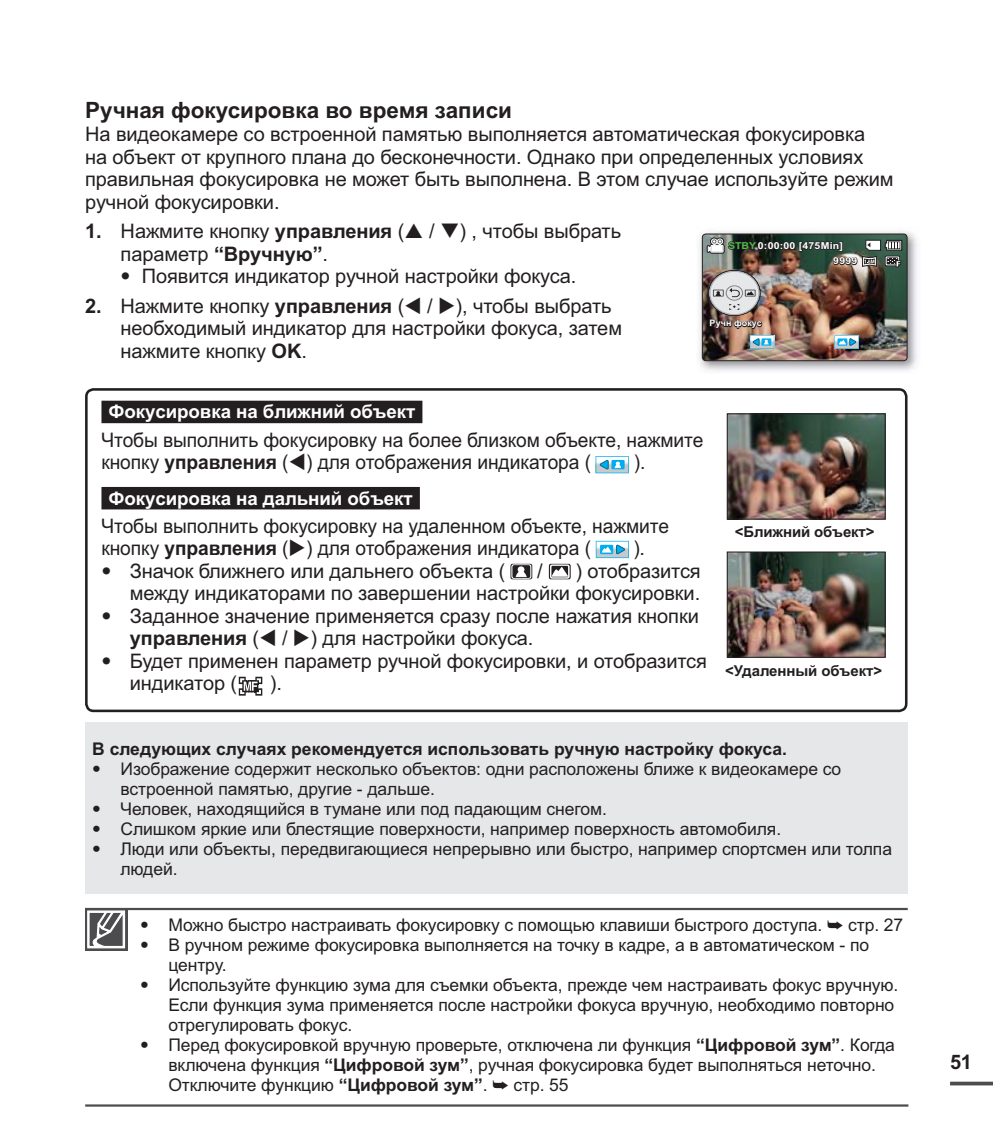
<style>
.page{position:relative;width:993px;height:1135px;background:#fff}
.page>*{position:absolute;margin:0;border:0;box-sizing:border-box;transform-origin:0 0}
.t1{font:700 22.5px "Arial";color:#231f20}
.t2{font:20px/22.5px "Arial";letter-spacing:-.005em;color:#231f20}
.t3{font:20px/22.5px "Arial";letter-spacing:-.005em;color:#231f20;scale:.96 1}
.t4{font:100 20px "Helvetica Neue";color:#231f20}
.t5{font:700 20px "Arial";color:#231f20}
.t6{font:700 18.75px "Arial";letter-spacing:-.005em;color:#fff}
.t7{font:17.5px/20px "Arial";letter-spacing:-.005em;color:#231f20}
.t8{font:700 17.5px "Arial";color:#231f20}
.t9{font:100 17.5px/20px "Helvetica Neue";color:#231f20}
.t10{font:700 15px "Arial";letter-spacing:-.01em;color:#231f20}
.t11{font:700 9.5px "Arial";letter-spacing:.02em;color:#fff;scale:1.1 1}
.t12{font:700 9px "Arial";letter-spacing:.01em;color:#fff}
.s1{font-weight:700}
.s2{color:#50b848}
</style>
<div class="page">
<hr style="left:950px;top:1082px;width:42px;height:3px;background:#4c4c4e">
<div style="left:85px;top:388px;width:822px;height:324px;border:3px solid #231f20;border-radius:7px"></div>
<div style="left:101px;top:401px;width:321px;height:22px;background:#231f20"></div>
<div style="left:101px;top:487px;width:319px;height:22px;background:#231f20"></div>
<svg style="left:239px;top:677px;width:23px;height:19px"></svg>
<svg style="left:595px;top:456px;width:33px;height:17px"></svg>
<svg style="left:595px;top:541px;width:34px;height:17px"></svg>
<hr style="left:85px;top:1104px;width:823px;height:3px;background:#4c4c4e">
<img style="left:728px;top:415px;width:155px;height:103px">
<div style="left:726px;top:413px;width:159px;height:107px;border:1px solid #231f20"></div>
<img style="left:728px;top:554px;width:155px;height:102px">
<div style="left:726px;top:552px;width:159px;height:106px;border:1px solid #231f20"></div>
<div style="left:85px;top:723px;width:822px;height:171px;background:#e6e7e8"></div>
<hr style="left:85px;top:908px;width:822px;height:2px;background:#4c4c4e">
<div style="left:85px;top:908px;width:43px;height:43px;background:#4c4c4e"></div>
<svg style="left:87px;top:910px;width:39px;height:39px"></svg>
<svg style="left:510px;top:564px;width:22px;height:15px"></svg>
<svg style="left:511px;top:565px;width:20px;height:14px"></svg>
<svg style="left:549px;top:564px;width:21px;height:15px"></svg>
<svg style="left:550px;top:565px;width:19px;height:14px"></svg>
<div style="left:551px;top:565px;width:17px;height:13px;border:1px solid #fff;border-radius:2px"></div>
<svg style="left:551px;top:567px;width:17px;height:10px"></svg>
<img style="left:699px;top:231px;width:218px;height:140px">
<img style="left:702px;top:234px;width:205px;height:127px;border-radius:4px">
<div style="left:702px;top:234px;width:205px;height:127px;border:1px solid #231f20;border-radius:4px"></div>
<svg style="left:708px;top:270px;width:52px;height:46px"></svg>
<div style="left:708px;top:270px;width:52px;height:46px;border:1px solid #231f20;border-radius:50%"></div>
<div style="left:725px;top:285px;width:18px;height:16px;border:1px solid #808285;border-radius:50%"></div>
<div style="left:709px;top:271px;width:50px;height:44px;border:1px solid #a7a9ac;border-radius:50%"></div>
<svg style="left:729px;top:288px;width:10px;height:9px"></svg>
<svg style="left:729px;top:304px;width:10px;height:6px"></svg>
<svg style="left:713px;top:290px;width:10px;height:6px"></svg>
<svg style="left:744px;top:290px;width:11px;height:6px"></svg>
<svg style="left:834px;top:335px;width:25px;height:14px"></svg>
<svg style="left:709px;top:319px;width:65px;height:30px;background:#7c6b62"></svg>
<svg style="left:762px;top:339px;width:8px;height:6px"></svg>
<img style="left:706px;top:234px;width:196px;height:33px">
<p class="t1" style="left:85px;top:102px;width:428px">Ручная фокусировка во время записи</p>
<p class="t2" style="left:85px;top:125px;width:810px">На видеокамере со встроенной памятью выполняется автоматическая фокусировка<br>на объект от крупного плана до бесконечности. Однако при определенных условиях правильная фокусировка не может быть выполнена. В этом случае используйте режим ручной фокусировки.</p>
<p class="t2" style="left:85px;top:222px;width:537px"><span class="s1">1.</span> Нажмите кнопку <span class="s1">управления</span> ( / ) , чтобы выбрать</p>
<p class="t2" style="left:121px;top:244px;width:209px">параметр <span class="s1">“Вручную”</span>.</p>
<p class="t2" style="left:142px;top:267px;width:436px">Появится индикатор ручной настройки фокуса.</p>
<p class="t2" style="left:121px;top:296px;width:503px;text-indent:-35px"><span class="s1">2.</span> Нажмите кнопку <span class="s1">управления</span> ( / ), чтобы выбрать необходимый индикатор для настройки фокуса, затем нажмите кнопку <span class="s1">OK</span>.</p>
<p class="t11" style="left:728px;top:242px;width:106px"><span class="s2">STBY</span>0:00:00 [475Min]</p>
<p class="t11" style="left:833px;top:258px;width:23px">9999</p>
<p class="t4" style="left:121px;top:269px;width:11px">•</p>
<p class="t12" style="left:709px;top:320px;width:54px">Ручн фокус</p>
<p class="t6" style="left:109px;top:405px;width:308px">Фокусировка на ближний объект</p>
<p class="t3" style="left:101px;top:430px;width:628px">Чтобы выполнить фокусировку на более близком объекте, нажмите кнопку <span class="s1">управления</span> ( ) для отображения индикатора (</p>
<p class="t3" style="left:633px;top:453px;width:14px">).</p>
<p class="t6" style="left:109px;top:491px;width:306px">Фокусировка на дальний объект</p>
<p class="t3" style="left:101px;top:517px;width:592px">Чтобы выполнить фокусировку на удаленном объекте, нажмите кнопку <span class="s1">управления</span> ( ) для отображения индикатора (</p>
<p class="t3" style="left:633px;top:539px;width:13px">).</p>
<p class="t4" style="left:101px;top:564px;width:11px">•</p>
<p class="t4" style="left:101px;top:609px;width:11px">•</p>
<p class="t4" style="left:101px;top:654px;width:11px">•</p>
<p class="t2" style="left:130px;top:562px;width:578px;text-indent:445px">) отобразится между индикаторами по завершении настройки фокусировки.<br>Заданное значение применяется сразу после нажатия кнопки <span class="s1">управления</span> ( / ) для настройки фокуса.<br>Будет применен параметр ручной фокусировки, и отобразится индикатор (</p>
<p class="t2" style="left:130px;top:562px;width:377px">Значок ближнего или дальнего объекта (</p>
<p class="t2" style="left:537px;top:562px;width:7px">/</p>
<p class="t2" style="left:270px;top:674px;width:14px">).</p>
<p class="t10" style="left:734px;top:526px;width:141px">&lt;Ближний объект&gt;</p>
<p class="t10" style="left:725px;top:665px;width:158px">&lt;Удаленный объект&gt;</p>
<p class="t8" style="left:92px;top:742px;width:696px">В следующих случаях рекомендуется использовать ручную настройку фокуса.</p>
<p class="t7" style="left:120px;top:760px;width:773px">Изображение содержит несколько объектов: одни расположены ближе к видеокамере со встроенной памятью, другие - дальше.<br>Человек, находящийся в тумане или под падающим снегом.<br>Слишком яркие или блестящие поверхности, например поверхность автомобиля.<br>Люди или объекты, передвигающиеся непрерывно или быстро, например спортсмен или толпа людей.</p>
<p class="t9" style="left:92px;top:760px;width:10px">•</p>
<p class="t9" style="left:92px;top:800px;width:10px;text-align:justify">• • •</p>
<p class="t9" style="left:140px;top:916px;width:10px">• •</p>
<p class="t9" style="left:140px;top:976px;width:10px">•</p>
<p class="t9" style="left:140px;top:1036px;width:10px">•</p>
<p class="t7" style="left:168px;top:917px;width:655px">Можно быстро настраивать фокусировку с помощью клавиши быстрого доступа.</p>
<p class="t7" style="left:168px;top:917px;width:736px;text-indent:679px">стр. 27<br>В ручном режиме фокусировка выполняется на точку в кадре, а в автоматическом - по центру.<br>Используйте функцию зума для съемки объекта, прежде чем настраивать фокус вручную.<br>Если функция зума применяется после настройки фокуса вручную, необходимо повторно отрегулировать фокус.<br>Перед фокусировкой вручную проверьте, отключена ли функция <span class="s1">“Цифровой зум”</span>. Когда включена функция <span class="s1">“Цифровой зум”</span>, ручная фокусировка будет выполняться неточно.<br>Отключите функцию <span class="s1">“Цифровой зум”</span>.</p>
<p class="t7" style="left:513px;top:1077px;width:57px">стр. 55</p>
<p class="t5" style="left:950px;top:1055px;width:23px">51</p>
</div>
